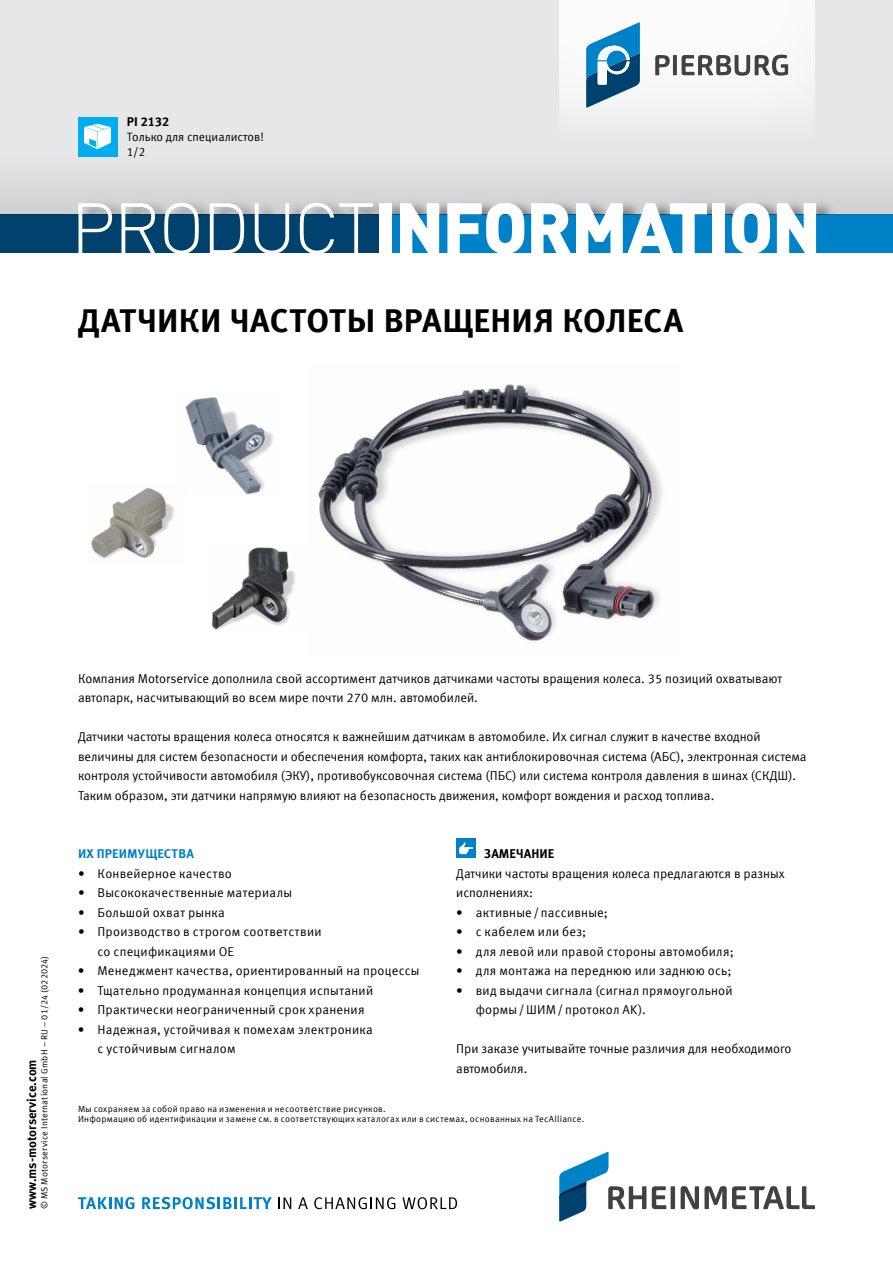
<style>
.page{position:relative;width:893px;height:1263px;background:#fff}
.page>*{position:absolute;margin:0;border:0;box-sizing:border-box;transform-origin:0 0}
.t1{font:900 70.5px "DIN Offc";letter-spacing:-.025em;color:#fff}
.t2{font:700 33px "Meta Offc Pro";letter-spacing:.005em;color:#000}
.t3{font:12.75px/19.5px "Meta Offc Pro Norm";color:#000}
.t4{font:12.75px/19.5px "Meta Offc Pro Norm";letter-spacing:.02em;color:#000}
.t5{font:700 12.75px "Meta Offc Pro";color:#000}
.t6{font:700 12.75px "Meta Offc Pro";letter-spacing:.015em;color:#0082c8}
.t7{font:700 12.75px "Meta Pro";letter-spacing:.01em;color:#000}
.t8{font:12px "Meta Offc Pro Norm";color:#000}
.t9{font:9px/10.5px "Meta Offc Pro Norm";letter-spacing:.03em;color:#000}
.s1{font-weight:300}
</style>
<div class="page">
<div style="left:0;top:0;width:893px;height:224px;background:#e6e7e8"></div>
<div style="left:0;top:214px;width:893px;height:39px;background:#00416e"></div>
<div style="left:386px;top:214px;width:507px;height:39px;background:#0082c8"></div>
<div style="left:0;top:156px;width:893px;height:58px;background:#dcdedf"></div>
<div style="left:80px;top:198px;width:756px;height:16px;background:#000;opacity:.4"></div>
<div style="left:78px;top:117px;width:39px;height:39px;background:#00aeef"></div>
<svg style="left:84px;top:124px;width:27px;height:25px"></svg>
<svg style="left:559px;top:1152px;width:256px;height:69px"></svg>
<div style="left:559px;top:0;width:256px;height:143px;background:linear-gradient(to right,#f4f4f5,#f5f5f6)"></div>
<svg style="left:655px;top:55px;width:133px;height:21px;background:#a09fa1"></svg>
<svg style="left:586px;top:22px;width:54px;height:86px;background:#649ec0"></svg>
<img style="left:318px;top:384px;width:344px;height:258px">
<img style="left:185px;top:397px;width:88px;height:97px">
<img style="left:91px;top:488px;width:83px;height:71px">
<img style="left:211px;top:547px;width:84px;height:84px">
<svg style="left:78px;top:1197px;width:56px;height:12px"></svg>
<svg style="left:142px;top:1197px;width:130px;height:12px"></svg>
<svg style="left:278px;top:1197px;width:13px;height:12px"></svg>
<svg style="left:298px;top:1197px;width:10px;height:12px"></svg>
<svg style="left:314px;top:1197px;width:81px;height:12px"></svg>
<svg style="left:402px;top:1197px;width:55px;height:12px"></svg>
<div style="left:456px;top:838px;width:20px;height:20px;background:#0082c8"></div>
<svg style="left:459px;top:842px;width:14px;height:12px"></svg>
<p class="t5" style="left:127px;top:111px;width:44px">PI 2132</p>
<p class="t8" style="left:127px;top:128px;width:139px">Тoлько для спeциaлиcтoв!</p>
<p class="t8" style="left:127px;top:143px;width:20px">1/2</p>
<h1 class="t1" style="left:71px;top:181px;width:752px"><span class="s1">PRODUCT</span>INFORMATION</h1>
<h2 class="t2" style="left:78px;top:294px;width:607px">ДАТЧИКИ ЧАСТОТЫ ВРАЩЕНИЯ КОЛЕСА</h2>
<p class="t9" style="left:38px;top:1209px;width:255px;rotate:-90deg">© MS Motorservice International GmbH – RU – 01/24 (022024)</p>
<p class="t5" style="left:22px;top:1209px;width:151px;rotate:-90deg">www.ms-motorservice.com</p>
<p class="t3" style="left:78px;top:668px;width:706px">Компания Motorservice дополнила свой ассортимент датчиков датчиками частоты вращения колеса. 35 позиций охватывают автопарк, насчитывающий во всем мире почти 270 млн. автомобилей.</p>
<p class="t3" style="left:78px;top:726px;width:730px">Датчики частоты вращения колеса относятся к важнейшим датчикам в автомобиле. Их сигнал служит в качестве входной величины для систем безопасности и обеспечения комфорта, таких как антиблокировочная система (АБС), электронная система контроля устойчивости автомобиля (ЭКУ), противобуксовочная система (ПБС) или система контроля давления в шинах (СКДШ).<br>Таким образом, эти датчики напрямую влияют на безопасность движения, комфорт вождения и расход топлива.</p>
<p class="t6" style="left:78px;top:844px;width:117px">ИХ ПРЕИМУЩЕСТВА</p>
<p class="t4" style="left:78px;top:862px;width:155px">• Конвейерное качество</p>
<p class="t3" style="left:78px;top:882px;width:216px">• Высококачественные материалы</p>
<p class="t4" style="left:78px;top:901px;width:149px">• Большой охват рынка</p>
<p class="t4" style="left:97px;top:921px;width:226px;text-indent:-19px">• Производство в строгом соответствии со спецификациями OE</p>
<p class="t4" style="left:78px;top:960px;width:343px">• Менеджмент качества, ориентированный на процессы</p>
<p class="t4" style="left:78px;top:979px;width:297px">• Тщательно продуманная концепция испытаний</p>
<p class="t3" style="left:78px;top:999px;width:288px">• Практически неограниченный срок хранения</p>
<p class="t4" style="left:97px;top:1018px;width:277px;text-indent:-19px">• Надежная, устойчивая к помехам электроника с устойчивым сигналом</p>
<p class="t7" style="left:484px;top:844px;width:72px">ЗАМЕЧАНИЕ</p>
<p class="t3" style="left:456px;top:863px;width:330px">Датчики частоты вращения колеса предлагаются в разных исполнениях:</p>
<p class="t3" style="left:456px;top:902px;width:153px">• активные/пассивные;</p>
<p class="t4" style="left:456px;top:921px;width:132px">• с кабелем или без;</p>
<p class="t4" style="left:456px;top:940px;width:279px">• для левой или правой стороны автомобиля;</p>
<p class="t4" style="left:456px;top:960px;width:277px">• для монтажа на переднюю или заднюю ось;</p>
<p class="t4" style="left:476px;top:979px;width:258px;text-indent:-19px">• вид выдачи сигнала (сигнал прямоугольной формы/ШИМ/протокол AK).</p>
<p class="t3" style="left:456px;top:1038px;width:337px">При заказе учитывайте точные различия для необходимого автомобиля.</p>
<p class="t9" style="left:78px;top:1103px;width:508px">Мы сохраняем за собой право на изменения и несоответствие рисунков.<br>Информацию об идентификации и замене см. в соответствующих каталогах или в системах, основанных на TecAlliance.</p>
</div>
